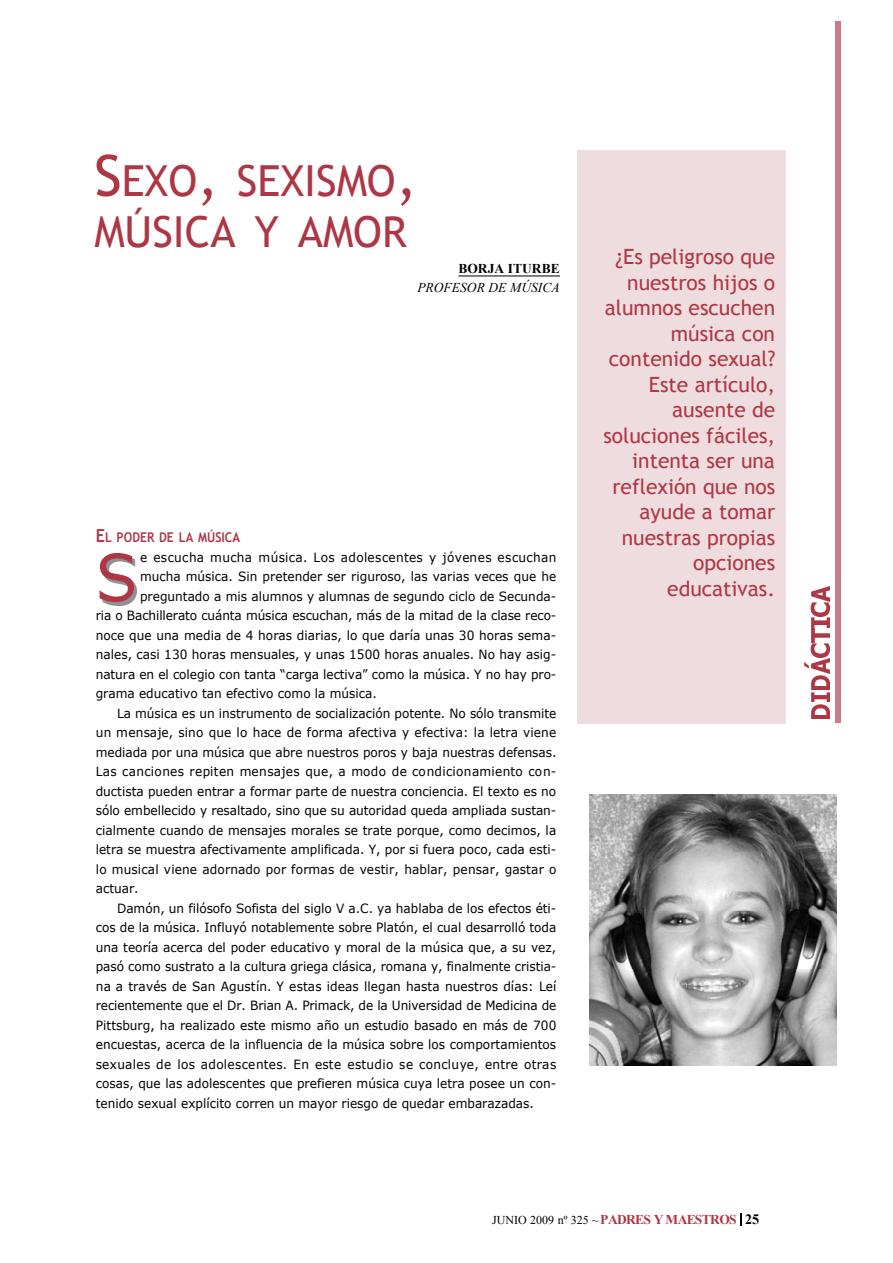
<style>
.page{position:relative;width:893px;height:1263px;background:#fff}
.page>*{position:absolute;margin:0;border:0;box-sizing:border-box;transform-origin:0 0}
.t1{font:42.75px/51.2px "Trebuchet MS";color:#ae3746}
.t2{font:21px/25.5px "Trebuchet MS";color:#ae3746;text-align:right}
.t3{font:700 13.5px "Trebuchet MS";color:#ae3746;scale:.9 1}
.t4{font:italic 13.5px "Times New Roman";color:#000}
.t5{font:700 13.5px "Times New Roman";color:#000}
.t6{font:12.75px "Verdana";color:#000;scale:.95 1}
.t7{font:12.75px "Verdana";letter-spacing:.025em;color:#000;scale:.95 1}
.t8{font:12.75px "Verdana";letter-spacing:.03em;color:#000;scale:.95 1}
.t9{font:12px "Times New Roman";color:#000}
.s1{font-size:57px}
.s2{font-size:18px}
.s3{font-weight:700;font-size:13.5px;color:#ae3746}
.s4{font-weight:700;font-size:14.25px}
</style>
<div class="page">
<img style="left:811px;top:704px;width:18px;height:15px">
<img style="left:811px;top:692px;width:18px;height:10px">
<img style="left:804px;top:644px;width:26px;height:46px">
<img style="left:811px;top:629px;width:18px;height:13px">
<img style="left:811px;top:618px;width:18px;height:9px">
<img style="left:810px;top:586px;width:20px;height:30px">
<svg style="left:740px;top:1213px;width:2px;height:12px"></svg>
<div style="left:835px;top:22px;width:6px;height:701px;background:#c77c85"></div>
<img style="left:102px;top:559px;width:34px;height:46px">
<img style="left:99px;top:553px;width:35px;height:49px">
<hr style="left:458px;top:276px;width:102px;height:1px;background:#000">
<div style="left:577px;top:150px;width:208px;height:574px;background:#efdcde"></div>
<img style="left:590px;top:795px;width:247px;height:270px">
<h1 class="t1" style="left:94px;top:155px;width:324px"><span class="s1">S</span>EXO<span class="s1">,</span> SEXISMO<span class="s1">,<br></span>MÚSICA Y AMOR</h1>
<p class="t5" style="left:458px;top:261px;width:103px">BORJA ITURBE</p>
<p class="t4" style="left:417px;top:280px;width:144px">PROFESOR DE MÚSICA</p>
<p class="t3" style="left:96px;top:529px;width:162px"><span class="s2">E</span>L PODER DE LA MÚSICA</p>
<p class="t8" style="left:140px;top:549px;width:440px">e escucha mucha música. Los adolescentes y jóvenes escuchan</p>
<p class="t6" style="left:140px;top:569px;width:440px">mucha música. Sin pretender ser riguroso, las varias veces que he</p>
<p class="t6" style="left:140px;top:588px;width:440px">preguntado a mis alumnos y alumnas de segundo ciclo de Secunda-</p>
<p class="t6" style="left:96px;top:607px;width:486px">ria o Bachillerato cuánta música escuchan, más de la mitad de la clase reco-</p>
<p class="t6" style="left:96px;top:627px;width:486px">noce que una media de 4 horas diarias, lo que daría unas 30 horas sema-</p>
<p class="t6" style="left:96px;top:646px;width:486px">nales, casi 130 horas mensuales, y unas 1500 horas anuales. No hay asig-</p>
<p class="t6" style="left:96px;top:666px;width:486px">natura en el colegio con tanta “carga lectiva” como la música. Y no hay pro-</p>
<p class="t6" style="left:96px;top:686px;width:297px">grama educativo tan efectivo como la música.</p>
<p class="t6" style="left:117px;top:705px;width:464px">La música es un instrumento de socialización potente. No sólo transmite</p>
<p class="t6" style="left:96px;top:724px;width:486px">un mensaje, sino que lo hace de forma afectiva y efectiva: la letra viene</p>
<p class="t6" style="left:96px;top:744px;width:486px">mediada por una música que abre nuestros poros y baja nuestras defensas.</p>
<p class="t7" style="left:96px;top:763px;width:486px">Las canciones repiten mensajes que, a modo de condicionamiento con-</p>
<p class="t6" style="left:96px;top:783px;width:486px">ductista pueden entrar a formar parte de nuestra conciencia. El texto es no</p>
<p class="t6" style="left:96px;top:803px;width:486px">sólo embellecido y resaltado, sino que su autoridad queda ampliada sustan-</p>
<p class="t6" style="left:96px;top:822px;width:486px">cialmente cuando de mensajes morales se trate porque, como decimos, la</p>
<p class="t6" style="left:96px;top:841px;width:486px">letra se muestra afectivamente amplificada. Y, por si fuera poco, cada esti-</p>
<p class="t6" style="left:96px;top:861px;width:486px">lo musical viene adornado por formas de vestir, hablar, pensar, gastar o</p>
<p class="t6" style="left:96px;top:880px;width:47px">actuar.</p>
<p class="t6" style="left:117px;top:900px;width:464px">Damón, un filósofo Sofista del siglo V a.C. ya hablaba de los efectos éti-</p>
<p class="t6" style="left:96px;top:920px;width:486px">cos de la música. Influyó notablemente sobre Platón, el cual desarrolló toda</p>
<p class="t6" style="left:96px;top:939px;width:486px">una teoría acerca del poder educativo y moral de la música que, a su vez,</p>
<p class="t6" style="left:96px;top:958px;width:486px">pasó como sustrato a la cultura griega clásica, romana y, finalmente cristia-</p>
<p class="t6" style="left:96px;top:978px;width:486px">na a través de San Agustín. Y estas ideas llegan hasta nuestros días: Leí</p>
<p class="t6" style="left:96px;top:997px;width:486px">recientemente que el Dr. Brian A. Primack, de la Universidad de Medicina de</p>
<p class="t6" style="left:96px;top:1017px;width:486px">Pittsburg, ha realizado este mismo año un estudio basado en más de 700</p>
<p class="t6" style="left:96px;top:1037px;width:486px">encuestas, acerca de la influencia de la música sobre los comportamientos</p>
<p class="t7" style="left:96px;top:1056px;width:486px">sexuales de los adolescentes. En este estudio se concluye, entre otras</p>
<p class="t6" style="left:96px;top:1075px;width:486px">cosas, que las adolescentes que prefieren música cuya letra posee un con-</p>
<p class="t6" style="left:96px;top:1095px;width:463px">tenido sexual explícito corren un mayor riesgo de quedar embarazadas.</p>
<h2 class="t2" style="left:603px;top:244px;width:173px">¿Es peligroso que nuestros hijos o alumnos escuchen música con contenido sexual?<br>Este artículo, ausente de soluciones fáciles, intenta ser una reflexión que nos ayude a tomar nuestras propias opciones educativas.</h2>
<p class="t9" style="left:492px;top:1213px;width:268px">JUNIO 2009 nº 325 ~<span class="s3">PADRES YMAESTROS</span> <span class="s4">25</span></p>
</div>
